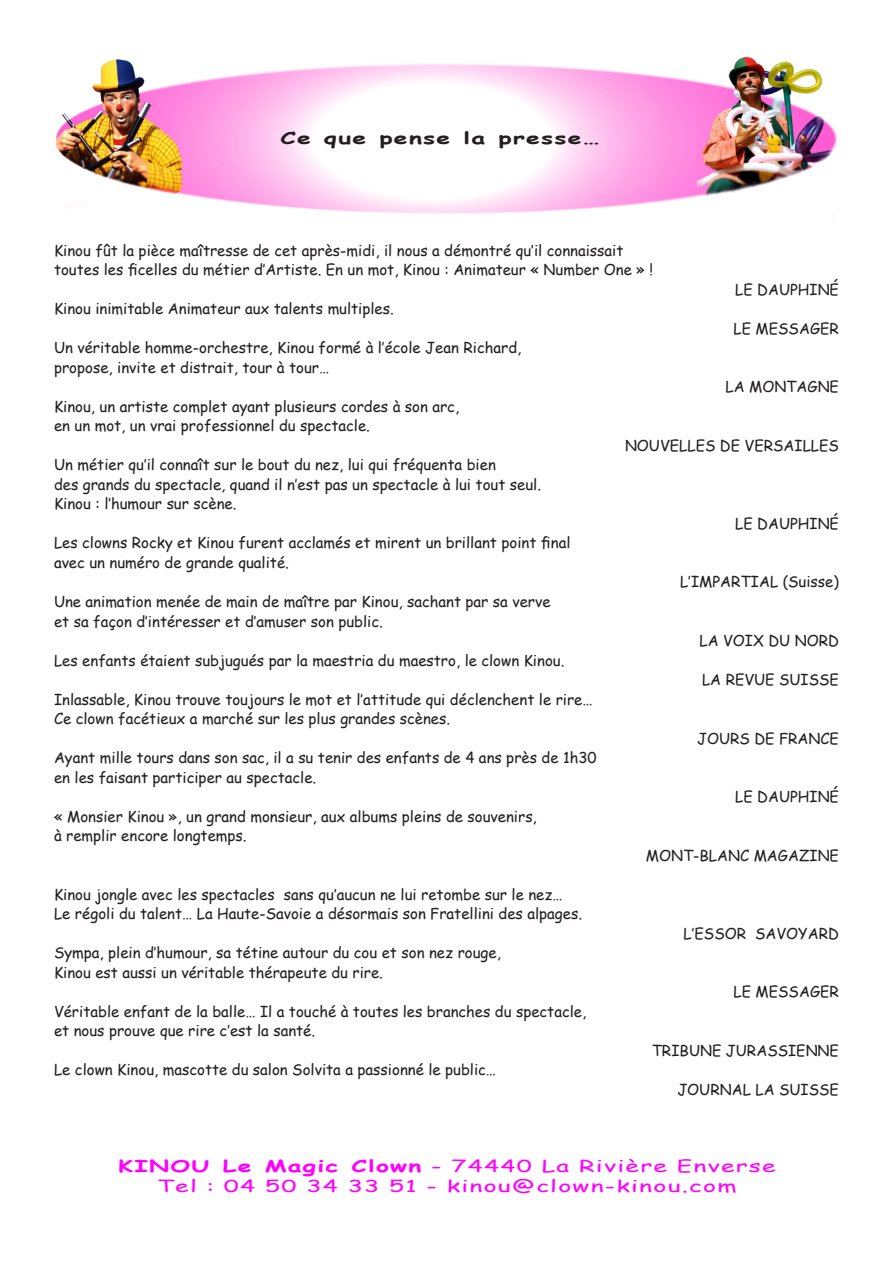
<style>
.page{position:relative;width:893px;height:1263px;background:#fff}
.page>*{position:absolute;margin:0;border:0;box-sizing:border-box;transform-origin:0 0}
.t1{font:16.5px "Comic Sans MS";letter-spacing:.05em;color:#f0f;scale:1.5 1}
.t2{font:700 16.5px "Comic Sans MS";letter-spacing:.05em;color:#231f20;scale:1.5 1}
.t3{font:15px "Comic Sans MS";color:#231f20}
.s1{font-weight:700}
</style>
<div class="page">
<img style="left:55px;top:56px;width:782px;height:163px">
<p class="t2" style="left:281px;top:126px;width:214px">Ce que pense la presse…</p>
<p class="t3" style="left:54px;top:239px;width:571px">Kinou fût la pièce maîtresse de cet après-midi, il nous a démontré qu’il connaissait</p>
<p class="t3" style="left:54px;top:259px;width:601px">toutes les ficelles du métier d’Artiste. En un mot, Kinou : Animateur « Number One » !</p>
<p class="t3" style="left:54px;top:298px;width:341px">Kinou inimitable Animateur aux talents multiples.</p>
<p class="t3" style="left:54px;top:337px;width:469px">Un véritable homme-orchestre, Kinou formé à l’école Jean Richard,</p>
<p class="t3" style="left:54px;top:356px;width:277px">propose, invite et distrait, tour à tour…</p>
<p class="t3" style="left:54px;top:395px;width:407px">Kinou, un artiste complet ayant plusieurs cordes à son arc,</p>
<p class="t3" style="left:54px;top:415px;width:317px">en un mot, un vrai professionnel du spectacle.</p>
<p class="t3" style="left:735px;top:278px;width:105px">LE DAUPHINÉ</p>
<p class="t3" style="left:733px;top:317px;width:107px">LE MESSAGER</p>
<p class="t3" style="left:725px;top:376px;width:115px">LA MONTAGNE</p>
<p class="t3" style="left:54px;top:454px;width:443px">Un métier qu’il connaît sur le bout du nez, lui qui fréquenta bien</p>
<p class="t3" style="left:54px;top:473px;width:489px">des grands du spectacle, quand il n’est pas un spectacle à lui tout seul.</p>
<p class="t3" style="left:54px;top:493px;width:184px">Kinou : l’humour sur scène.</p>
<p class="t3" style="left:54px;top:532px;width:518px">Les clowns Rocky et Kinou furent acclamés et mirent un brillant point final</p>
<p class="t3" style="left:54px;top:551px;width:236px">avec un numéro de grande qualité.</p>
<p class="t3" style="left:54px;top:590px;width:498px">Une animation menée de main de maître par Kinou, sachant par sa verve</p>
<p class="t3" style="left:54px;top:610px;width:330px">et sa façon d’intéresser et d’amuser son public.</p>
<p class="t3" style="left:54px;top:649px;width:512px">Les enfants étaient subjugués par la maestria du maestro, le clown Kinou.</p>
<p class="t3" style="left:54px;top:688px;width:540px">Inlassable, Kinou trouve toujours le mot et l’attitude qui déclenchent le rire…</p>
<p class="t3" style="left:54px;top:707px;width:398px">Ce clown facétieux a marché sur les plus grandes scènes.</p>
<p class="t3" style="left:54px;top:746px;width:544px">Ayant mille tours dans son sac, il a su tenir des enfants de 4 ans près de 1h30</p>
<p class="t3" style="left:54px;top:766px;width:264px">en les faisant participer au spectacle.</p>
<p class="t3" style="left:54px;top:805px;width:484px">« Monsier Kinou », un grand monsieur, aux albums pleins de souvenirs,</p>
<p class="t3" style="left:54px;top:824px;width:194px">à remplir encore longtemps.</p>
<p class="t3" style="left:54px;top:883px;width:510px">Kinou jongle avec les spectacles sans qu’aucun ne lui retombe sur le nez…</p>
<p class="t3" style="left:54px;top:902px;width:530px">Le régoli du talent… La Haute-Savoie a désormais son Fratellini des alpages.</p>
<p class="t3" style="left:54px;top:941px;width:448px">Sympa, plein d’humour, sa tétine autour du cou et son nez rouge,</p>
<p class="t3" style="left:54px;top:961px;width:331px">Kinou est aussi un véritable thérapeute du rire.</p>
<p class="t3" style="left:54px;top:1000px;width:534px">Véritable enfant de la balle… Il a touché à toutes les branches du spectacle,</p>
<p class="t3" style="left:54px;top:1019px;width:263px">et nous prouve que rire c’est la santé.</p>
<p class="t3" style="left:54px;top:1058px;width:444px">Le clown Kinou, mascotte du salon Solvita a passionné le public…</p>
<p class="t3" style="left:625px;top:434px;width:215px">NOUVELLES DE VERSAILLES</p>
<p class="t3" style="left:735px;top:512px;width:105px">LE DAUPHINÉ</p>
<p class="t3" style="left:680px;top:571px;width:160px">L’IMPARTIAL (Suisse)</p>
<p class="t3" style="left:699px;top:629px;width:141px">LA VOIX DU NORD</p>
<p class="t3" style="left:702px;top:668px;width:138px">LA REVUE SUISSE</p>
<p class="t3" style="left:697px;top:727px;width:143px">JOURS DE FRANCE</p>
<p class="t3" style="left:735px;top:785px;width:105px">LE DAUPHINÉ</p>
<p class="t3" style="left:646px;top:844px;width:195px">MONT-BLANC MAGAZINE</p>
<p class="t3" style="left:684px;top:922px;width:157px">L’ESSOR SAVOYARD</p>
<p class="t3" style="left:733px;top:980px;width:107px">LE MESSAGER</p>
<p class="t3" style="left:652px;top:1039px;width:189px">TRIBUNE JURASSIENNE</p>
<p class="t3" style="left:677px;top:1078px;width:163px">JOURNAL LA SUISSE</p>
<p class="t1" style="left:118px;top:1154px;width:440px"><span class="s1">KINOU Le Magic Clown</span> - 74440 La Rivière Enverse</p>
<p class="t1" style="left:157px;top:1173px;width:388px">Tel : 04 50 34 33 51 - kinou@clown-kinou.com</p>
</div>
